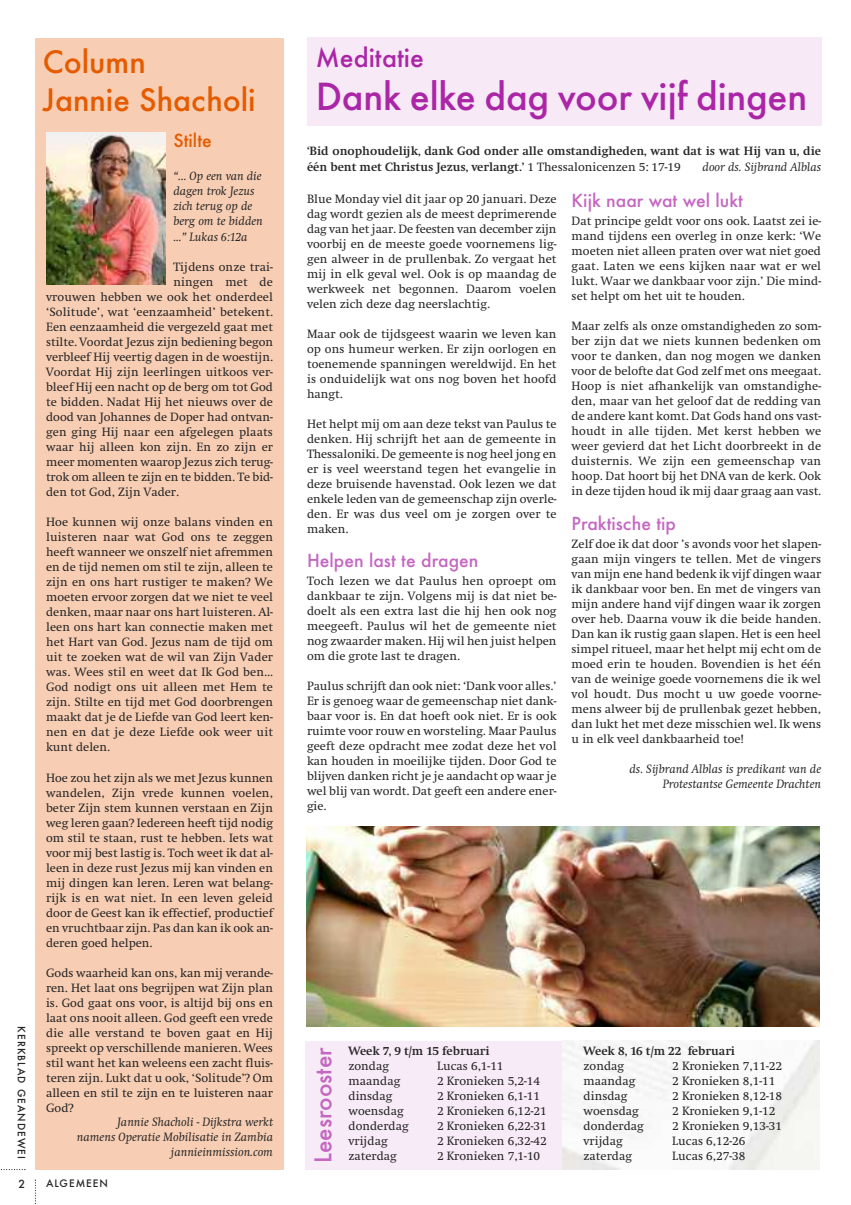
<style>
.page{position:relative;width:851px;height:1205px;background:#fff}
.page>*{position:absolute;margin:0;border:0;box-sizing:border-box;transform-origin:0 0}
.t1{font:500 36.25px "Futura";letter-spacing:-.005em;color:#ab26a7}
.t2{font:500 30px/38px "Futura";color:#e45b00}
.t3{font:500 25px "Futura";color:#ab26a7}
.t4{font:500 22.5px "Futura";color:#c467c1}
.t5{font:500 17.5px "Futura";color:#c467c1}
.t6{font:500 17.5px "Futura";color:#e45b00}
.t7{font:12.5px/15px "Swift";color:#272526;text-align:justify}
.t8{font:italic 12.5px/15.1px "Swift";color:#272526;text-align:right}
.t9{font:700 12.5px/15.6px "Swift";color:#272526}
.t10{font:500 10.88px "Futura";color:#272526}
.t11{font:500 10px "Futura";letter-spacing:.1em;color:#272526}
.s1{font-weight:400}
</style>
<div class="page">
<svg style="left:1px;top:1169px;width:24px;height:1px"></svg>
<svg style="left:35px;top:1179px;width:1px;height:25px"></svg>
<div style="left:35px;top:38px;width:248px;height:1131px;background:#f7ceb3"></div>
<div style="left:307px;top:38px;width:514px;height:88px;background:#f7e9f6"></div>
<div style="left:306px;top:1041px;width:256px;height:128px;background:#f7ebf7"></div>
<img style="left:47px;top:133px;width:119px;height:151px">
<img style="left:306px;top:827px;width:513px;height:200px">
<p class="t11" style="left:27px;top:1026px;width:134px;rotate:90deg">KERKBLAD GEANDEWEI</p>
<p class="t10" style="left:19px;top:1177px;width:8px">2</p>
<h2 class="t2" style="left:43px;top:43px;width:214px">Column<br>Jannie Shacholi</h2>
<h3 class="t3" style="left:316px;top:44px;width:110px">Meditatie</h3>
<h1 class="t1" style="left:316px;top:76px;width:493px">Dank elke dag voor vijf dingen</h1>
<p class="t9" style="left:307px;top:143px;width:515px">‘Bid onophoudelijk, dank God onder alle omstandigheden, want dat is wat Hij van u, die één bent met Christus Jezus, verlangt.’ <span class="s1">1 Thessalonicenzen 5: 17-19</span></p>
<h3 class="t6" style="left:173px;top:131px;width:40px">Stilte</h3>
<p class="t8" style="left:173px;top:168px;width:91px;text-align:left">“… Op een van die dagen trok Jezus zich terug op de berg om te bidden ...” Lukas 6:12a</p>
<p class="t7" style="left:173px;top:260px;width:101px">Tijdens onze trai-</p>
<p class="t7" style="left:173px;top:275px;width:101px">ningen met de</p>
<p class="t7" style="left:46px;top:290px;width:228px">vrouwen hebben we ook het onderdeel</p>
<p class="t7" style="left:46px;top:305px;width:228px">‘Solitude’, wat ‘eenzaamheid’ betekent.</p>
<p class="t7" style="left:46px;top:320px;width:228px">Een eenzaamheid die vergezeld gaat met</p>
<p class="t7" style="left:46px;top:335px;width:228px">stilte. Voordat Jezus zijn bediening begon</p>
<p class="t7" style="left:46px;top:350px;width:228px">verbleef Hij veertig dagen in de woestijn.</p>
<p class="t7" style="left:46px;top:365px;width:228px">Voordat Hij zijn leerlingen uitkoos ver-</p>
<p class="t7" style="left:46px;top:380px;width:228px">bleef Hij een nacht op de berg om tot God</p>
<p class="t7" style="left:46px;top:395px;width:228px">te bidden. Nadat Hij het nieuws over de</p>
<p class="t7" style="left:46px;top:410px;width:228px">dood van Johannes de Doper had ontvan-</p>
<p class="t7" style="left:46px;top:425px;width:228px">gen ging Hij naar een afgelegen plaats</p>
<p class="t7" style="left:46px;top:440px;width:228px">waar hij alleen kon zijn. En zo zijn er</p>
<p class="t7" style="left:46px;top:455px;width:228px">meer momenten waarop Jezus zich terug-</p>
<p class="t7" style="left:46px;top:470px;width:228px">trok om alleen te zijn en te bidden. Te bid-</p>
<p class="t7" style="left:46px;top:485px;width:134px">den tot God, Zijn Vader.</p>
<p class="t7" style="left:46px;top:515px;width:228px">Hoe kunnen wij onze balans vinden en luisteren naar wat God ons te zeggen heeft wanneer we onszelf niet afremmen en de tijd nemen om stil te zijn, alleen te zijn en ons hart rustiger te maken? We moeten ervoor zorgen dat we niet te veel denken, maar naar ons hart luisteren. Al&shy;leen ons hart kan connectie maken met het Hart van God. Jezus nam de tijd om uit te zoeken wat de wil van Zijn Vader was. Wees stil en weet dat Ik God ben… God nodigt ons uit alleen met Hem te zijn. Stilte en tijd met God doorbrengen maakt dat je de Liefde van God leert ken&shy;nen en dat je deze Liefde ook weer uit kunt delen.</p>
<p class="t7" style="left:46px;top:770px;width:228px">Hoe zou het zijn als we met Jezus kunnen wandelen, Zijn vrede kunnen voelen, beter Zijn stem kunnen verstaan en Zijn weg leren gaan? Iedereen heeft tijd nodig om stil te staan, rust te hebben. Iets wat voor mij best lastig is. Toch weet ik dat al&shy;leen in deze rust Jezus mij kan vinden en mij dingen kan leren. Leren wat belang&shy;rijk is en wat niet. In een leven geleid door de Geest kan ik effectief, productief en vruchtbaar zijn. Pas dan kan ik ook an&shy;deren goed helpen.</p>
<p class="t7" style="left:46px;top:965px;width:228px">Gods waarheid kan ons, kan mij verande&shy;ren. Het laat ons begrijpen wat Zijn plan is. God gaat ons voor, is altijd bij ons en laat ons nooit alleen. God geeft een vrede die alle verstand te boven gaat en Hij spreekt op verschillende manieren. Wees stil want het kan weleens een zacht fluis&shy;teren zijn. Lukt dat u ook, ‘Solitude’? Om alleen en stil te zijn en te luisteren naar God?</p>
<p class="t8" style="left:77px;top:1114px;width:197px">Jannie Shacholi - Dijkstra werkt namens Operatie Mobilisatie in Zambia jannieinmission.com</p>
<p class="t8" style="left:702px;top:159px;width:120px">door ds. Sijbrand Alblas</p>
<h3 class="t5" style="left:571px;top:191px;width:173px">Kijk naar wat wel lukt</h3>
<p class="t7" style="left:571px;top:213px;width:251px">Dat principe geldt voor ons ook. Laatst zei ie&shy;mand tijdens een overleg in onze kerk: ‘We moeten niet alleen praten over wat niet goed gaat. Laten we eens kijken naar wat er wel lukt. Waar we dankbaar voor zijn.’ Die mind&shy;set helpt om het uit te houden.</p>
<p class="t7" style="left:571px;top:318px;width:251px">Maar zelfs als onze omstandigheden zo som&shy;ber zijn dat we niets kunnen bedenken om voor te danken, dan nog mogen we danken voor de belofte dat God zelf met ons meegaat.<br>Hoop is niet afhankelijk van omstandighe&shy;den, maar van het geloof dat de redding van de andere kant komt. Dat Gods hand ons vast&shy;houdt in alle tijden. Met kerst hebben we weer gevierd dat het Licht doorbreekt in de duisternis. We zijn een gemeenschap van hoop. Dat hoort bij het DNA van de kerk. Ook in deze tijden houd ik mij daar graag aan vast.</p>
<h3 class="t5" style="left:571px;top:513px;width:106px">Praktische tip</h3>
<p class="t7" style="left:571px;top:536px;width:251px">Zelf doe ik dat door ’s avonds voor het slapen&shy;gaan mijn vingers te tellen. Met de vingers van mijn ene hand bedenk ik vijf dingen waar ik dankbaar voor ben. En met de vingers van mijn andere hand vijf dingen waar ik zorgen over heb. Daarna vouw ik die beide handen.<br>Dan kan ik rustig gaan slapen. Het is een heel simpel ritueel, maar het helpt mij echt om de moed erin te houden. Bovendien is het één van de weinige goede voornemens die ik wel vol houdt. Dus mocht u uw goede voorne&shy;mens alweer bij de prullenbak gezet hebben, dan lukt het met deze misschien wel. Ik wens u in elk veel dankbaarheid toe!</p>
<p class="t8" style="left:629px;top:761px;width:193px">ds. Sijbrand Alblas is predikant van de<br>Protestantse Gemeente Drachten</p>
<p class="t7" style="left:307px;top:191px;width:251px">Blue Monday viel dit jaar op 20 januari. Deze dag wordt gezien als de meest deprimerende dag van het jaar. De feesten van december zijn voorbij en de meeste goede voornemens lig&shy;gen alweer in de prullenbak. Zo vergaat het mij in elk geval wel. Ook is op maandag de werkweek net begonnen. Daarom voelen velen zich deze dag neerslachtig.</p>
<p class="t7" style="left:307px;top:326px;width:251px">Maar ook de tijdsgeest waarin we leven kan op ons humeur werken. Er zijn oorlogen en toenemende spanningen wereldwijd. En het is onduidelijk wat ons nog boven het hoofd hangt.</p>
<p class="t7" style="left:307px;top:416px;width:251px">Het helpt mij om aan deze tekst van Paulus te denken. Hij schrijft het aan de gemeente in Thessaloniki. De gemeente is nog heel jong en er is veel weerstand tegen het evangelie in deze bruisende havenstad. Ook lezen we dat enkele leden van de gemeenschap zijn overle&shy;den. Er was dus veel om je zorgen over te maken.</p>
<h3 class="t5" style="left:307px;top:551px;width:173px">Helpen last te dragen</h3>
<p class="t7" style="left:307px;top:573px;width:251px">Toch lezen we dat Paulus hen oproept om dankbaar te zijn. Volgens mij is dat niet be&shy;doelt als een extra last die hij hen ook nog meegeeft. Paulus wil het de gemeente niet nog zwaarder maken. Hij wil hen juist helpen om die grote last te dragen.</p>
<p class="t7" style="left:307px;top:678px;width:251px">Paulus schrijft dan ook niet: ‘Dank voor alles.’ Er is genoeg waar de gemeenschap niet dank&shy;baar voor is. En dat hoeft ook niet. Er is ook ruimte voor rouw en worsteling. Maar Paulus geeft deze opdracht mee zodat deze het vol kan houden in moeilijke tijden. Door God te blijven danken richt je je aandacht op waar je wel blij van wordt. Dat geeft een andere ener&shy;gie.</p>
<p class="t9" style="left:348px;top:1043px;width:143px">Week 7, 9 t/m 15 februari</p>
<p class="t7" style="left:348px;top:1058px;width:42px">zondag</p>
<p class="t7" style="left:437px;top:1058px;width:68px">Lucas 6,1-11</p>
<p class="t7" style="left:348px;top:1073px;width:53px">maandag</p>
<p class="t7" style="left:437px;top:1073px;width:105px">2 Kronieken 5,2-14</p>
<p class="t7" style="left:348px;top:1088px;width:45px">dinsdag</p>
<p class="t7" style="left:437px;top:1088px;width:105px">2 Kronieken 6,1-11</p>
<p class="t7" style="left:348px;top:1103px;width:57px">woensdag</p>
<p class="t7" style="left:437px;top:1103px;width:111px">2 Kronieken 6,12-21</p>
<p class="t7" style="left:348px;top:1118px;width:62px">donderdag</p>
<p class="t7" style="left:437px;top:1118px;width:111px">2 Kronieken 6,22-31</p>
<p class="t7" style="left:348px;top:1133px;width:41px">vrijdag</p>
<p class="t7" style="left:437px;top:1133px;width:111px">2 Kronieken 6,32-42</p>
<p class="t7" style="left:348px;top:1148px;width:50px">zaterdag</p>
<p class="t7" style="left:437px;top:1148px;width:105px">2 Kronieken 7,1-10</p>
<h3 class="t4" style="left:310px;top:1163px;width:117px;rotate:-90deg">Leesrooster</h3>
<p class="t9" style="left:583px;top:1043px;width:153px">Week 8, 16 t/m 22 februari</p>
<p class="t7" style="left:583px;top:1058px;width:42px">zondag</p>
<p class="t7" style="left:672px;top:1058px;width:111px">2 Kronieken 7,11-22</p>
<p class="t7" style="left:583px;top:1073px;width:53px">maandag</p>
<p class="t7" style="left:672px;top:1073px;width:105px">2 Kronieken 8,1-11</p>
<p class="t7" style="left:583px;top:1088px;width:45px">dinsdag</p>
<p class="t7" style="left:672px;top:1088px;width:111px">2 Kronieken 8,12-18</p>
<p class="t7" style="left:583px;top:1103px;width:57px">woensdag</p>
<p class="t7" style="left:672px;top:1103px;width:105px">2 Kronieken 9,1-12</p>
<p class="t7" style="left:583px;top:1118px;width:62px">donderdag</p>
<p class="t7" style="left:672px;top:1118px;width:111px">2 Kronieken 9,13-31</p>
<p class="t7" style="left:583px;top:1133px;width:41px">vrijdag</p>
<p class="t7" style="left:672px;top:1133px;width:75px">Lucas 6,12-26</p>
<p class="t7" style="left:583px;top:1148px;width:50px">zaterdag</p>
<p class="t7" style="left:672px;top:1148px;width:75px">Lucas 6,27-38</p>
<p class="t11" style="left:46px;top:1177px;width:63px">ALGEMEEN</p>
</div>
